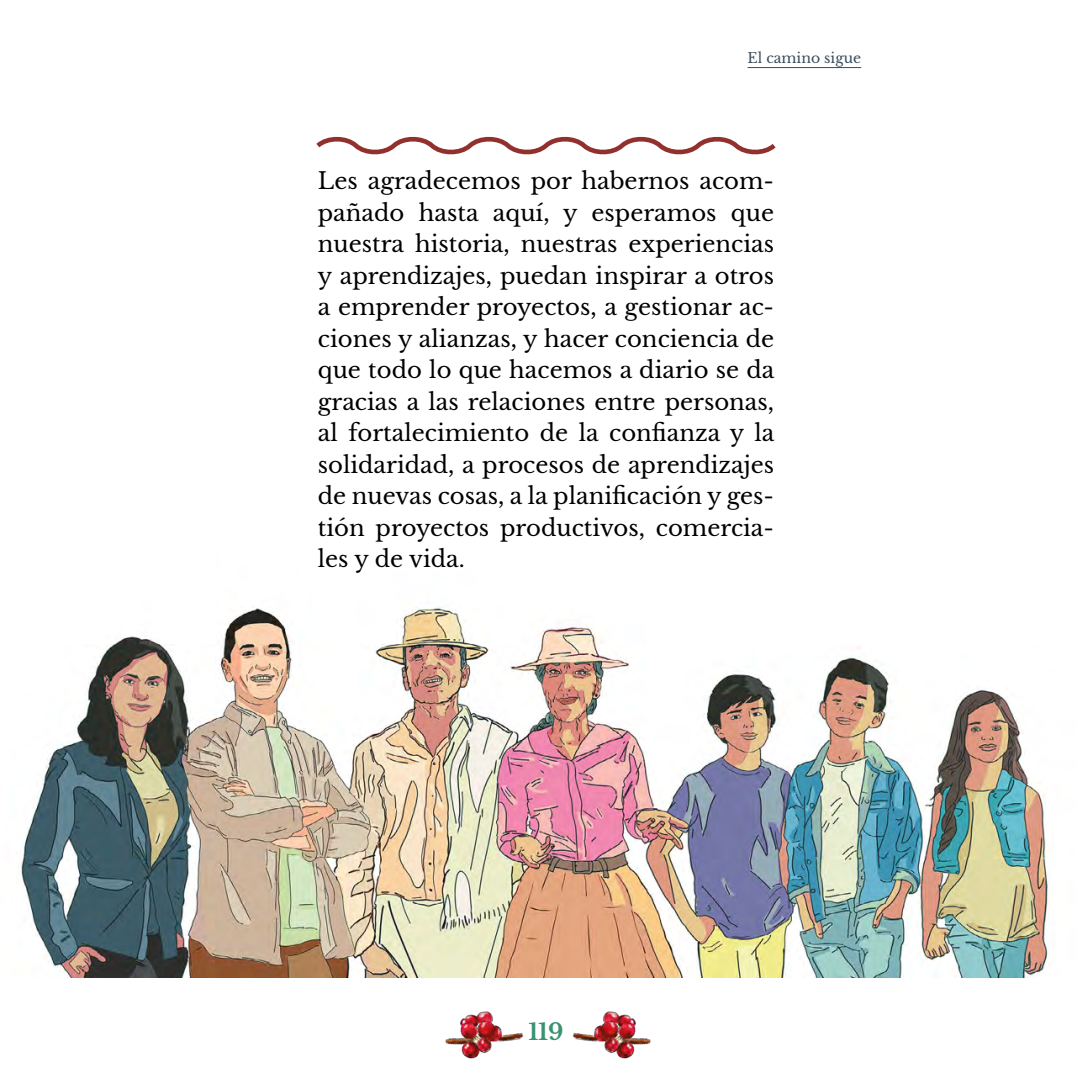
<style>
.page{position:relative;width:1092px;height:1092px;background:#fff}
.page>*{position:absolute;margin:0;border:0;box-sizing:border-box;transform-origin:0 0}
.t1{font:22.75px/31.5px "Libre Baskerville";color:#000;text-align:justify}
.t2{font:700 22.75px "Libre Baskerville";color:#379372}
.t3{font:14px "Libre Baskerville";color:#3a4b5a}
</style>
<div class="page">
<img style="left:445px;top:1011px;width:79px;height:48px">
<img style="left:572px;top:1011px;width:79px;height:48px">
<img style="left:21px;top:67px;width:1027px;height:910px">
<hr style="left:747px;top:67px;width:114px;height:1px;background:#3a4b5a">
<svg style="left:311px;top:130px;width:469px;height:31px"></svg>
<p class="t3" style="left:747px;top:49px;width:115px">El camino sigue</p>
<p class="t1" style="left:318px;top:165px;width:458px">Les agradecemos por habernos acom&shy;pañado hasta aquí, y esperamos que nuestra historia, nuestras experiencias y aprendizajes, puedan inspirar a otros a emprender proyectos, a gestionar ac&shy;ciones y alianzas, y hacer conciencia de que todo lo que hacemos a diario se da gracias a las relaciones entre personas, al fortalecimiento de la confianza y la solidaridad, a procesos de aprendizajes de nuevas cosas, a la planificación y ges&shy;tión proyectos productivos, comercia&shy;les y de vida.</p>
<p class="t2" style="left:528px;top:1017px;width:37px">119</p>
</div>
